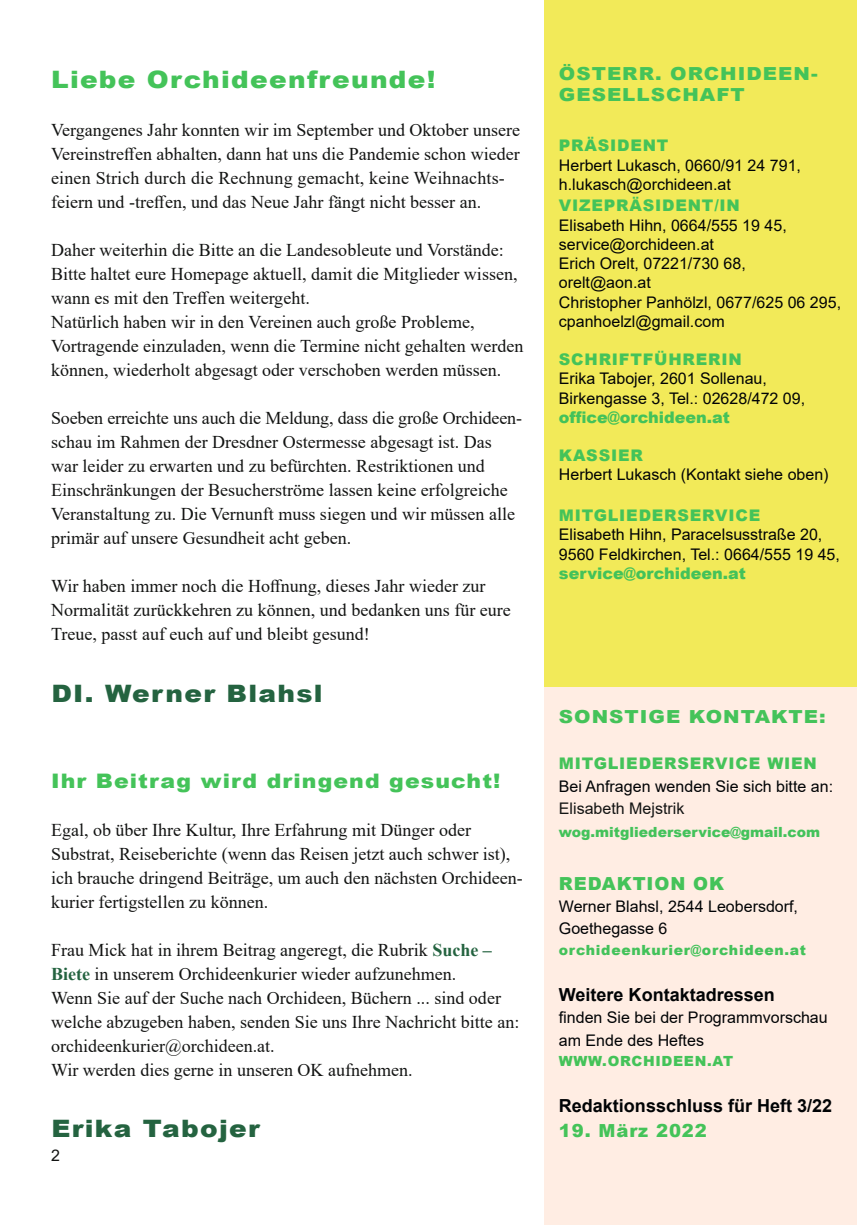
<style>
.page{position:relative;width:857px;height:1225px;background:#fff}
.page>*{position:absolute;margin:0;border:0;box-sizing:border-box;transform-origin:0 0}
.t1{font:900 24px "Arial";letter-spacing:.05em;color:#246340;scale:1.1 1}
.t2{font:900 24px "Arial";letter-spacing:.05em;color:#44c359;scale:1.1 1}
.t3{font:900 20px "Arial";letter-spacing:.05em;color:#44c359;scale:1.1 1}
.t4{font:18px/24px "Times New Roman";color:#131413}
.t5{font:700 18px "Arial";color:#010305}
.t6{font:900 18px/21.6px "Arial";letter-spacing:.05em;color:#44c359;scale:1.1 1}
.t7{font:900 18px "Arial";letter-spacing:.05em;color:#44c359}
.t8{font:16px/19.2px "Arial";color:#010305}
.t9{font:900 16px "Arial";letter-spacing:.05em;color:#44c359}
.t10{font:900 16px "Arial";color:#43c25a}
.t11{font:16px "Arial";color:#131413}
.t12{font:900 14px "Arial";color:#43c25a}
.t13{font:900 14px "Arial";letter-spacing:.035em;color:#43c25a}
.t14{font:900 14px "Arial";letter-spacing:.05em;color:#44c359}
.s1{font-weight:700;color:#246340}
</style>
<div class="page">
<div style="left:544px;top:686px;width:312px;height:539px;background:#ffede3"></div>
<div style="left:544px;top:0;width:312px;height:686px;background:#f2ea59"></div>
<h1 class="t2" style="left:51px;top:62px;width:351px">Liebe Orchideenfreunde!</h1>
<p class="t4" style="left:51px;top:117px;width:470px">Vergangenes Jahr konnten wir im September und Oktober unsere Vereinstreffen abhalten, dann hat uns die Pandemie schon wieder einen Strich durch die Rechnung gemacht, keine Weihnachts&shy;feiern und -treffen, und das Neue Jahr fängt nicht besser an.</p>
<p class="t4" style="left:51px;top:237px;width:473px">Daher weiterhin die Bitte an die Landesobleute und Vorstände:<br>Bitte haltet eure Homepage aktuell, damit die Mitglieder wissen, wann es mit den Treffen weitergeht.<br>Natürlich haben wir in den Vereinen auch große Probleme, Vortragende einzuladen, wenn die Termine nicht gehalten werden können, wiederholt abgesagt oder verschoben werden müssen.</p>
<p class="t4" style="left:51px;top:405px;width:472px">Soeben erreichte uns auch die Meldung, dass die große Orchideen&shy;schau im Rahmen der Dresdner Ostermesse abgesagt ist. Das war leider zu erwarten und zu befürchten. Restriktionen und Einschränkungen der Besucherströme lassen keine erfolgreiche Veranstaltung zu. Die Vernunft muss siegen und wir müssen alle primär auf unsere Gesundheit acht geben.</p>
<p class="t4" style="left:51px;top:573px;width:461px">Wir haben immer noch die Hoffnung, dieses Jahr wieder zur<br>Normalität zurückkehren zu können, und bedanken uns für eure<br>Treue, passt auf euch auf und bleibt gesund!</p>
<h1 class="t1" style="left:51px;top:676px;width:248px">DI. Werner Blahsl</h1>
<p class="t3" style="left:51px;top:766px;width:410px">Ihr Beitrag wird dringend gesucht!</p>
<p class="t4" style="left:51px;top:817px;width:473px">Egal, ob über Ihre Kultur, Ihre Erfahrung mit Dünger oder Substrat, Reiseberichte (wenn das Reisen jetzt auch schwer ist), ich brauche dringend Beiträge, um auch den nächsten Orchideen&shy;kurier fertigstellen zu können.</p>
<p class="t4" style="left:51px;top:937px;width:469px">Frau Mick hat in ihrem Beitrag angeregt, die Rubrik <span class="s1">Suche – Biete</span> in unserem Orchideenkurier wieder aufzunehmen.<br>Wenn Sie auf der Suche nach Orchideen, Büchern ... sind oder welche abzugeben haben, senden Sie uns Ihre Nachricht bitte an: orchideenkurier@orchideen.at.<br>Wir werden dies gerne in unseren OK aufnehmen.</p>
<h1 class="t1" style="left:51px;top:1110px;width:191px">Erika Tabojer</h1>
<p class="t11" style="left:51px;top:1144px;width:10px">2</p>
<p class="t6" style="left:558px;top:62px;width:236px">ÖSTERR. ORCHIDEEN-<br>GESELLSCHAFT</p>
<p class="t9" style="left:558px;top:134px;width:111px">PRÄSIDENT</p>
<p class="t8" style="left:558px;top:155px;width:243px">Herbert Lukasch, 0660/91 24 791, h.lukasch@orchideen.at</p>
<p class="t9" style="left:558px;top:194px;width:182px">VIZEPRÄSIDENT/IN</p>
<p class="t8" style="left:558px;top:215px;width:283px">Elisabeth Hihn, 0664/555 19 45, service@orchideen.at<br>Erich Orelt, 07221/730 68, orelt@aon.at<br>Christopher Panhölzl, 0677/625 06 295, cpanhoelzl@gmail.com</p>
<p class="t9" style="left:558px;top:348px;width:184px">SCHRIFTFÜHRERIN</p>
<p class="t8" style="left:558px;top:369px;width:248px">Erika Tabojer, 2601 Sollenau,<br>Birkengasse 3, Tel.: 02628/472 09,</p>
<p class="t10" style="left:558px;top:405px;width:172px">office@orchideen.at</p>
<p class="t9" style="left:558px;top:444px;width:85px">KASSIER</p>
<p class="t8" style="left:558px;top:465px;width:271px">Herbert Lukasch (Kontakt siehe oben)</p>
<p class="t9" style="left:558px;top:504px;width:203px">MITGLIEDERSERVICE</p>
<p class="t8" style="left:558px;top:525px;width:282px">Elisabeth Hihn, Paracelsusstraße 20,<br>9560 Feldkirchen, Tel.: 0664/555 19 45,</p>
<p class="t10" style="left:558px;top:561px;width:188px">service@orchideen.at</p>
<p class="t6" style="left:558px;top:705px;width:244px">SONSTIGE KONTAKTE:</p>
<p class="t9" style="left:558px;top:752px;width:259px">MITGLIEDERSERVICE WIEN</p>
<p class="t8" style="left:558px;top:776px;width:275px">Bei Anfragen wenden Sie sich bitte an:</p>
<p class="t11" style="left:558px;top:797px;width:127px">Elisabeth Mejstrik</p>
<p class="t12" style="left:558px;top:821px;width:263px">wog.mitgliederservice@gmail.com</p>
<p class="t7" style="left:558px;top:870px;width:167px">REDAKTION OK</p>
<p class="t8" style="left:558px;top:895px;width:240px;line-height:22.4px">Werner Blahsl, 2544 Leobersdorf,<br>Goethegasse 6</p>
<p class="t13" style="left:558px;top:939px;width:248px">orchideenkurier@orchideen.at</p>
<p class="t5" style="left:558px;top:981px;width:217px">Weitere Kontaktadressen</p>
<p class="t8" style="left:558px;top:1006px;width:270px;line-height:22.4px">finden Sie bei der Programmvorschau am Ende des Heftes</p>
<p class="t14" style="left:558px;top:1050px;width:176px">WWW.ORCHIDEEN.AT</p>
<p class="t5" style="left:558px;top:1092px;width:275px">Redaktionsschluss für Heft 3/22</p>
<p class="t7" style="left:558px;top:1117px;width:149px">19. März 2022</p>
</div>
